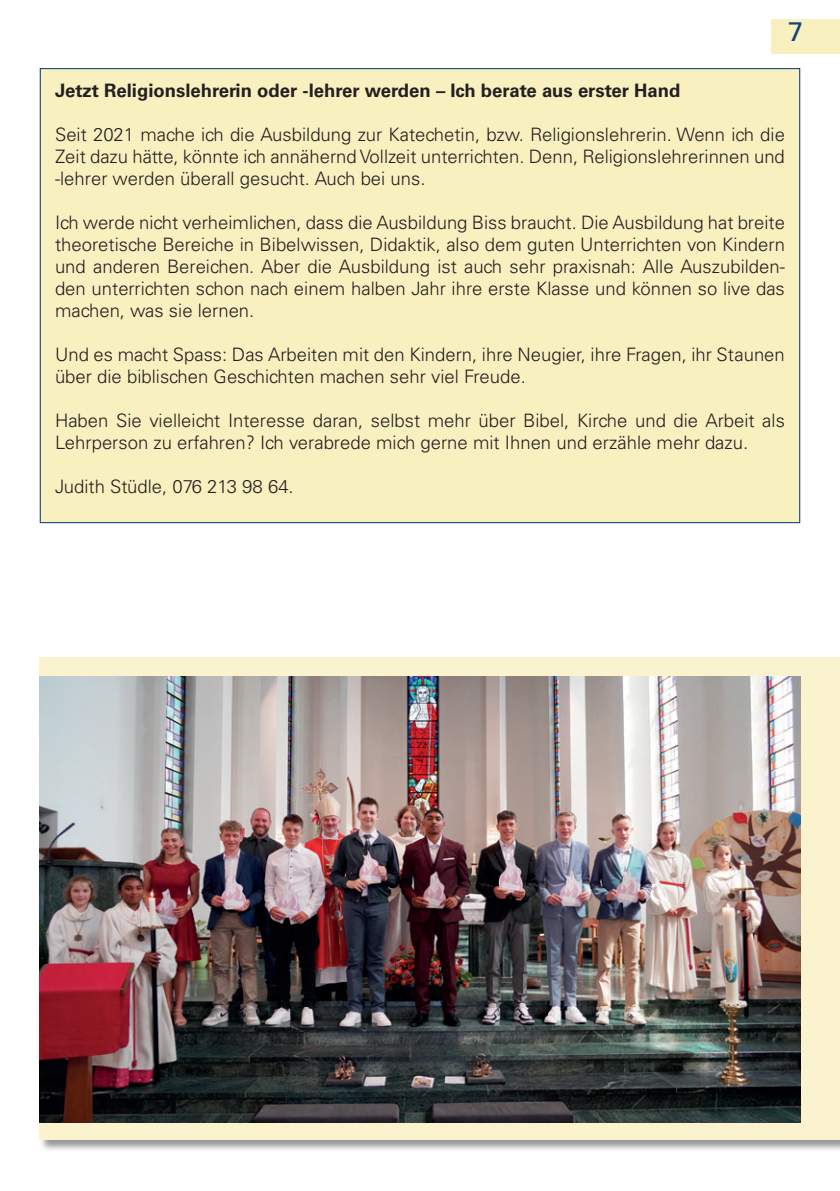
<style>
.page{position:relative;width:840px;height:1191px;background:#fff}
.page>*{position:absolute;margin:0;border:0;box-sizing:border-box;transform-origin:0 0}
.t1{font:27px "Univers LT Std";color:#154379}
.t2{font:300 18.4px/22px "Univers LT Std";color:#231f20;text-align:justify}
.t3{font:700 18.4px "Univers LT Std";color:#231f20}
</style>
<div class="page">
<div style="left:39px;top:657px;width:800px;height:494px;background:#231f20;opacity:.6"></div>
<div style="left:40px;top:658px;width:799px;height:482px;background:#faf3ce"></div>
<div style="left:771px;top:20px;width:68px;height:34px;background:#f9f0c0"></div>
<img style="left:40px;top:676px;width:759px;height:447px">
<div style="left:40px;top:69px;width:759px;height:453px;background:#f9f0c0"></div>
<h1 class="t1" style="left:787px;top:16px;width:17px">7</h1>
<p class="t3" style="left:55px;top:79px;width:626px">Jetzt Religionslehrerin oder -lehrer werden – Ich berate aus erster Hand</p>
<p class="t2" style="left:55px;top:123px;width:731px">Seit 2021 mache ich die Ausbildung zur Katechetin, bzw. Religionslehrerin. Wenn ich die Zeit dazu hätte, könnte ich annähernd Vollzeit unterrichten. Denn, Religionslehrerinnen und -lehrer werden überall gesucht. Auch bei uns.</p>
<p class="t2" style="left:55px;top:211px;width:731px">Ich werde nicht verheimlichen, dass die Ausbildung Biss braucht. Die Ausbildung hat breite theoretische Bereiche in Bibelwissen, Didaktik, also dem guten Unterrichten von Kindern und anderen Bereichen. Aber die Ausbildung ist auch sehr praxisnah: Alle Auszubilden&shy;den unterrichten schon nach einem halben Jahr ihre erste Klasse und können so live das machen, was sie lernen.</p>
<p class="t2" style="left:55px;top:343px;width:731px">Und es macht Spass: Das Arbeiten mit den Kindern, ihre Neugier, ihre Fragen, ihr Staunen über die biblischen Geschichten machen sehr viel Freude.</p>
<p class="t2" style="left:55px;top:409px;width:731px">Haben Sie vielleicht Interesse daran, selbst mehr über Bibel, Kirche und die Arbeit als<br>Lehrperson zu erfahren? Ich verabrede mich gerne mit Ihnen und erzähle mehr dazu.</p>
<p class="t2" style="left:55px;top:475px;width:240px">Judith Stüdle, 076 213 98 64.</p>
</div>
